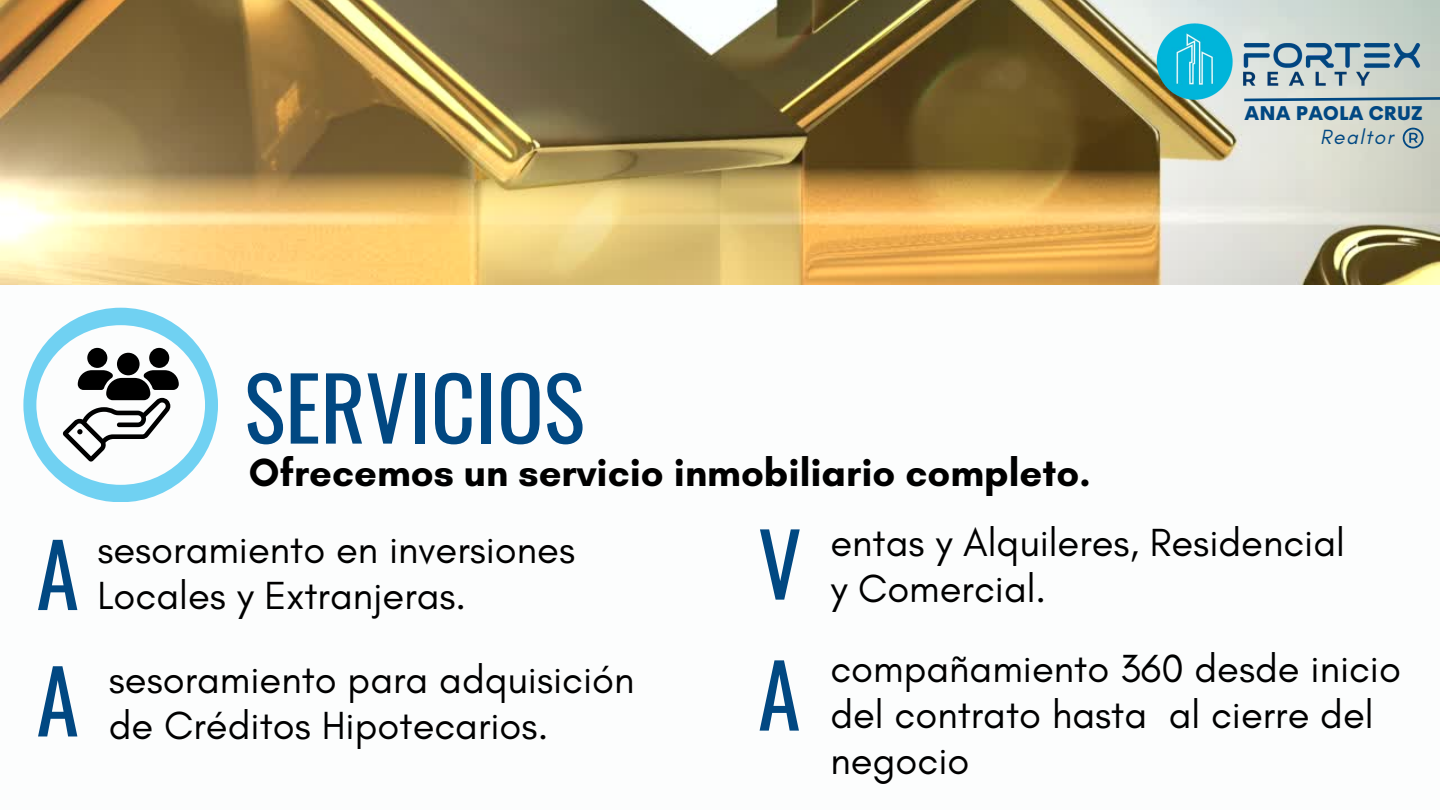
<style>
.page{position:relative;width:1440px;height:810px;background:#fff}
.page>*{position:absolute;margin:0;border:0;box-sizing:border-box;transform-origin:0 0}
.t1{font:86.7px "Oswald";color:#014882}
.t2{font:40px/45.8px "Glacial Indifference";color:#000}
.t3{font:700 40px "Glacial Indifference";color:#000}
.t4{font:italic 20.9px "Glacial Indifference";letter-spacing:.07em;color:#014882}
.t5{font:800 19.3px "Cerebri Sans";letter-spacing:.01em;color:#014882}
</style>
<div class="page">
<div style="left:23px;top:308px;width:195px;height:194px;background:#70d1f2;border-radius:50%"></div>
<div style="left:36px;top:325px;width:169px;height:160px;background:#fcfdfd;border-radius:50%"></div>
<div style="left:149px;top:348px;width:20px;height:20px;background:#000;border-radius:50%"></div>
<div style="left:87px;top:348px;width:20px;height:20px;background:#000;border-radius:50%"></div>
<svg style="left:63px;top:370px;width:116px;height:92px"></svg>
<div style="left:117px;top:353px;width:23px;height:22px;background:#000;border-radius:50%"></div>
<img style="left:0;top:0;width:1440px;height:285px">
<img style="left:1134px;top:17px;width:306px;height:95px">
<svg style="left:1242px;top:95px;width:198px;height:8px;background:#91abb7"></svg>
<svg style="left:1403px;top:128px;width:21px;height:20px"></svg>
<p class="t5" style="left:1245px;top:100px;width:180px">ANA PAOLA CRUZ</p>
<h1 class="t1" style="left:244px;top:340px;width:342px">SERVICIOS</h1>
<p class="t3" style="left:249px;top:448px;width:843px">Ofrecemos un servicio inmobiliario completo.</p>
<p class="t4" style="left:1320px;top:124px;width:75px">Realtor</p>
<h1 class="t1" style="left:36px;top:507px;width:44px">A</h1>
<h1 class="t1" style="left:758px;top:496px;width:45px">V</h1>
<p class="t2" style="left:97px;top:526px;width:479px">sesoramiento en inversiones<br>Locales y Extranjeras.</p>
<p class="t2" style="left:830px;top:520px;width:516px">entas y Alquileres, Residencial y Comercial.</p>
<h1 class="t1" style="left:36px;top:633px;width:44px">A</h1>
<h1 class="t1" style="left:758px;top:627px;width:44px">A</h1>
<p class="t2" style="left:830px;top:645px;width:572px">compañamiento 360 desde inicio del contrato hasta al cierre del negocio</p>
<p class="t2" style="left:109px;top:656px;width:527px">sesoramiento para adquisición de Créditos Hipotecarios.</p>
</div>
